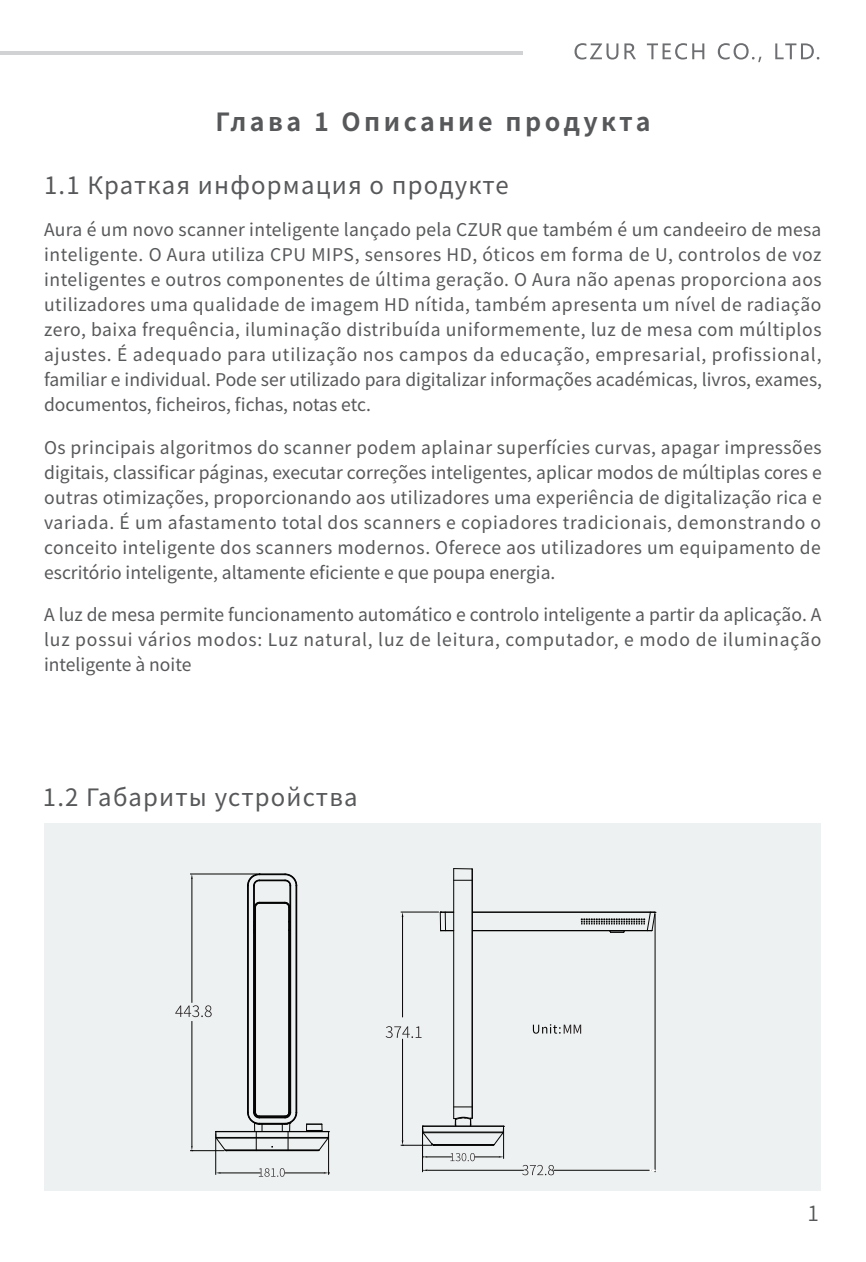
<style>
.page{position:relative;width:866px;height:1262px;background:#fff}
.page>*{position:absolute;margin:0;border:0;box-sizing:border-box;transform-origin:0 0}
.t1{font:700 25px "Source Han Sans CN";letter-spacing:.14em;color:#57585a}
.t2{font:24px "Source Han Sans CN";letter-spacing:.05em;color:#57585a}
.t3{font:21px "Source Han Sans CN";color:#57585a}
.t4{font:17.5px/25px "Source Han Sans CN";color:#57585a;text-align:justify}
</style>
<div class="page">
<div style="left:44px;top:823px;width:775px;height:368px;background:#eef1f1"></div>
<hr style="left:432px;top:1144px;width:62px;height:1px;background:#030303">
<hr style="left:423px;top:1132px;width:80px;height:1px;background:#030303">
<hr style="left:422px;top:1131px;width:81px;height:1px;background:#030303">
<hr style="left:453px;top:868px;width:1px;height:250px;background:#030303">
<hr style="left:422px;top:1125px;width:81px;height:1px;background:#030303">
<hr style="left:471px;top:869px;width:1px;height:249px;background:#030303">
<hr style="left:472px;top:869px;width:1px;height:248px;background:#030303">
<svg style="left:453px;top:1106px;width:19px;height:1px"></svg>
<hr style="left:472px;top:930px;width:175px;height:1px;background:#030303">
<hr style="left:472px;top:911px;width:182px;height:1px;background:#030303">
<svg style="left:453px;top:879px;width:19px;height:1px"></svg>
<svg style="left:453px;top:868px;width:19px;height:1px"></svg>
<svg style="left:453px;top:1117px;width:19px;height:9px"></svg>
<hr style="left:247px;top:885px;width:1px;height:227px;background:#030303">
<hr style="left:248px;top:885px;width:1px;height:227px;background:#030303">
<hr style="left:253px;top:885px;width:1px;height:227px;background:#030303">
<hr style="left:254px;top:885px;width:1px;height:36px;background:#030303">
<hr style="left:254px;top:930px;width:1px;height:182px;background:#030303">
<hr style="left:255px;top:907px;width:1px;height:205px;background:#030303">
<hr style="left:288px;top:907px;width:1px;height:205px;background:#030303">
<hr style="left:289px;top:885px;width:1px;height:36px;background:#030303">
<hr style="left:289px;top:933px;width:1px;height:176px;background:#030303">
<hr style="left:290px;top:885px;width:1px;height:227px;background:#030303">
<hr style="left:295px;top:885px;width:1px;height:227px;background:#030303">
<hr style="left:296px;top:885px;width:1px;height:227px;background:#030303">
<hr style="left:226px;top:1150px;width:92px;height:1px;background:#030303">
<hr style="left:225px;top:1149px;width:94px;height:1px;background:#030303">
<hr style="left:216px;top:1137px;width:112px;height:1px;background:#030303">
<hr style="left:216px;top:1131px;width:112px;height:1px;background:#030303">
<svg style="left:253px;top:901px;width:37px;height:32px"></svg>
<hr style="left:190px;top:873px;width:67px;height:1px;background:#030303">
<hr style="left:190px;top:1150px;width:34px;height:1px;background:#030303">
<hr style="left:191px;top:879px;width:1px;height:123px;background:#030303">
<hr style="left:191px;top:1021px;width:1px;height:124px;background:#030303">
<svg style="left:247px;top:873px;width:50px;height:13px"></svg>
<hr style="left:215px;top:1133px;width:1px;height:41px;background:#030303">
<hr style="left:328px;top:1133px;width:1px;height:41px;background:#030303">
<hr style="left:220px;top:1172px;width:40px;height:1px;background:#030303">
<hr style="left:285px;top:1172px;width:38px;height:1px;background:#030303">
<hr style="left:503px;top:1127px;width:1px;height:31px;background:#030303">
<svg style="left:493px;top:1125px;width:11px;height:20px"></svg>
<hr style="left:654px;top:914px;width:1px;height:258px;background:#030303">
<hr style="left:422px;top:1127px;width:1px;height:45px;background:#030303">
<hr style="left:553px;top:1169px;width:96px;height:1px;background:#030303">
<hr style="left:427px;top:1169px;width:96px;height:1px;background:#030303">
<svg style="left:581px;top:911px;width:74px;height:22px"></svg>
<hr style="left:400px;top:911px;width:38px;height:1px;background:#030303">
<hr style="left:400px;top:1144px;width:32px;height:1px;background:#030303">
<hr style="left:402px;top:917px;width:1px;height:100px;background:#030303">
<hr style="left:402px;top:1039px;width:1px;height:101px;background:#030303">
<svg style="left:439px;top:911px;width:14px;height:20px"></svg>
<svg style="left:422px;top:1125px;width:13px;height:21px"></svg>
<svg style="left:215px;top:1131px;width:12px;height:20px"></svg>
<svg style="left:306px;top:1123px;width:23px;height:28px"></svg>
<svg style="left:247px;top:1108px;width:50px;height:42px"></svg>
<svg style="left:175px;top:1005px;width:36px;height:12px"></svg>
<svg style="left:259px;top:1168px;width:25px;height:8px"></svg>
<svg style="left:279px;top:1168px;width:5px;height:8px"></svg>
<svg style="left:385px;top:1026px;width:36px;height:12px"></svg>
<svg style="left:423px;top:1153px;width:80px;height:8px"></svg>
<svg style="left:522px;top:1164px;width:32px;height:11px"></svg>
<svg style="left:532px;top:1024px;width:49px;height:9px"></svg>
<svg style="left:574px;top:43px;width:44px;height:17px"></svg>
<svg style="left:624px;top:43px;width:11px;height:16px"></svg>
<svg style="left:646px;top:43px;width:40px;height:17px"></svg>
<svg style="left:692px;top:43px;width:12px;height:16px"></svg>
<svg style="left:717px;top:43px;width:44px;height:19px"></svg>
<svg style="left:775px;top:43px;width:44px;height:16px"></svg>
<hr style="left:0;top:51px;width:522px;height:3px;background:#d1d2d4">
<h1 class="t1" style="left:215px;top:108px;width:436px">Глава 1 Описание продукта</h1>
<h2 class="t2" style="left:44px;top:171px;width:466px">1.1 Краткая информация о продукте</h2>
<p class="t4" style="left:44px;top:217px;width:779px">Aura é um novo scanner inteligente lançado pela CZUR que também é um candeeiro de mesa inteligente. O Aura utiliza CPU MIPS, sensores HD, óticos em forma de U, controlos de voz inteligentes e outros componentes de última geração. O Aura não apenas proporciona aos utilizadores uma qualidade de imagem HD nítida, também apresenta um nível de radiação zero, baixa frequência, iluminação distribuída uniformemente, luz de mesa com múltiplos ajustes. É adequado para utilização nos campos da educação, empresarial, profissional, familiar e individual. Pode ser utilizado para digitalizar informações académicas, livros, exames, documentos, ficheiros, fichas, notas etc.</p>
<p class="t4" style="left:44px;top:435px;width:778px">Os principais algoritmos do scanner podem aplainar superfícies curvas, apagar impressões digitais, classificar páginas, executar correções inteligentes, aplicar modos de múltiplas cores e outras otimizações, proporcionando aos utilizadores uma experiência de digitalização rica e variada. É um afastamento total dos scanners e copiadores tradicionais, demonstrando o conceito inteligente dos scanners modernos. Oferece aos utilizadores um equipamento de escritório inteligente, altamente eficiente e que poupa energia.</p>
<p class="t4" style="left:44px;top:603px;width:778px">A luz de mesa permite funcionamento automático e controlo inteligente a partir da aplicação. A luz possui vários modos: Luz natural, luz de leitura, computador, e modo de iluminação inteligente à noite</p>
<h2 class="t2" style="left:43px;top:783px;width:316px">1.2 Габариты устройства</h2>
<p class="t3" style="left:807px;top:1200px;width:13px">1</p>
</div>
